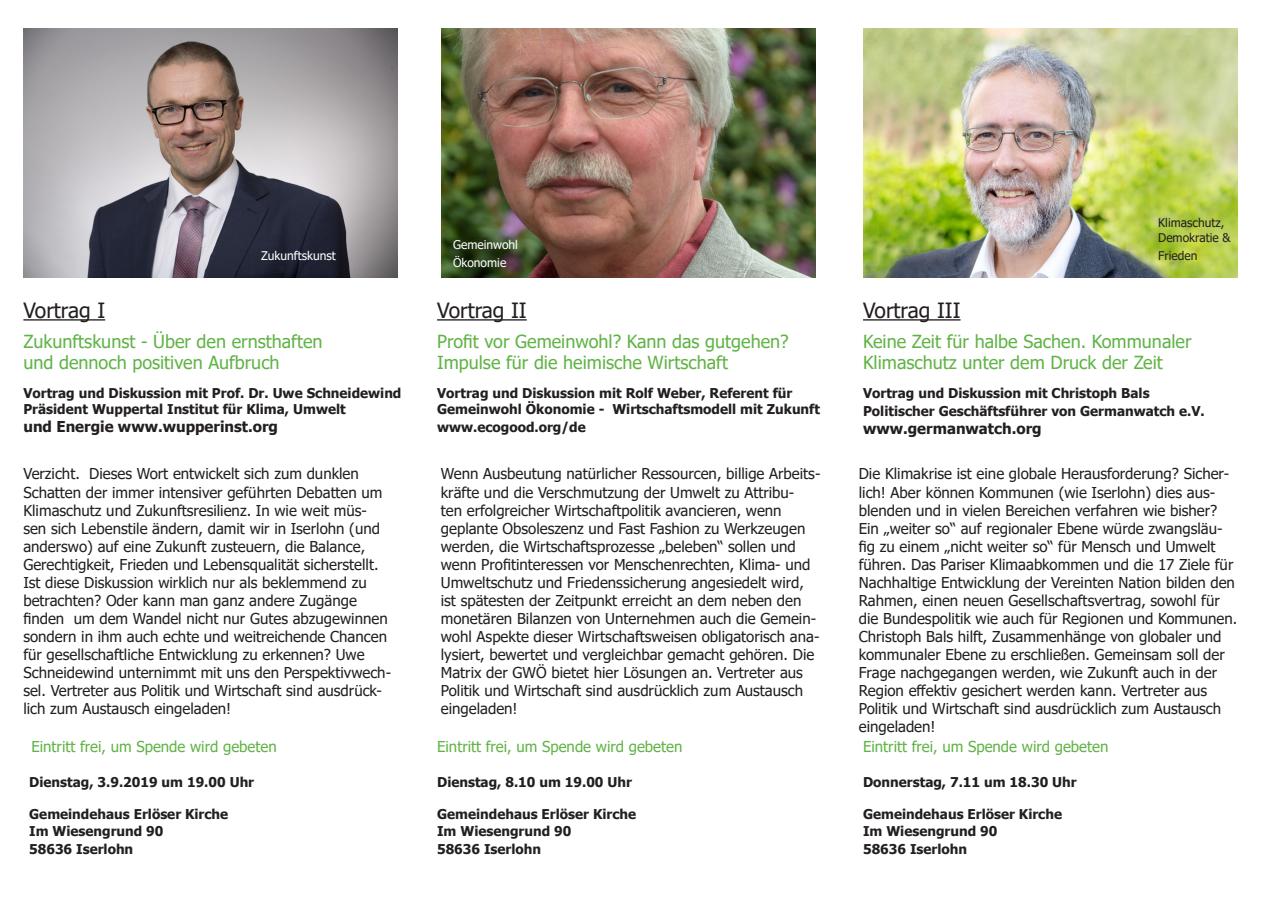
<style>
.page{position:relative;width:1272px;height:902px;background:#fff}
.page>*{position:absolute;margin:0;border:0;box-sizing:border-box;transform-origin:0 0}
.t1{font:21px "Tahoma";color:#231f20}
.t2{font:18px/21.6px "Tahoma";color:#60b346}
.t3{font:15px/18px "Tahoma";color:#231f20}
.t4{font:15px "Tahoma";color:#60b346}
.t5{font:700 15px "Tahoma";color:#231f20}
.t6{font:700 13.5px/16.2px "Tahoma";color:#231f20}
.t7{font:12px/18px "Tahoma";color:#fff}
.t8{font:12px/14.4px "Tahoma";color:#231f20}
</style>
<div class="page">
<img style="left:23px;top:28px;width:375px;height:250px">
<img style="left:441px;top:28px;width:374px;height:250px">
<img style="left:863px;top:28px;width:374px;height:250px">
<hr style="left:23px;top:319px;width:82px;height:1px;background:#231f20">
<hr style="left:437px;top:319px;width:90px;height:1px;background:#231f20">
<hr style="left:863px;top:319px;width:97px;height:1px;background:#231f20">
<p class="t7" style="left:261px;top:248px;width:76px">Zukunftskunst</p>
<p class="t7" style="left:453px;top:236px;width:66px">Gemeinwohl<br>Ökonomie</p>
<p class="t8" style="left:1158px;top:216px;width:74px">Klimaschutz,<br>Demokratie &amp;</p>
<p class="t8" style="left:1158px;top:249px;width:41px">Frieden</p>
<h1 class="t1" style="left:23px;top:296px;width:83px">Vortrag I</h1>
<h1 class="t1" style="left:437px;top:296px;width:91px">Vortrag II</h1>
<h1 class="t1" style="left:863px;top:296px;width:99px">Vortrag III</h1>
<p class="t2" style="left:23px;top:331px;width:301px">Zukunftskunst - Über den ernsthaften und dennoch positiven Aufbruch</p>
<p class="t2" style="left:437px;top:331px;width:353px">Profit vor Gemeinwohl? Kann das gutgehen?<br>Impulse für die heimische Wirtschaft</p>
<p class="t2" style="left:863px;top:331px;width:330px">Keine Zeit für halbe Sachen. Kommunaler<br>Klimaschutz unter dem Druck der Zeit</p>
<p class="t6" style="left:23px;top:385px;width:379px">Vortrag und Diskussion mit Prof. Dr. Uwe Schneidewind<br>Präsident Wuppertal Institut für Klima, Umwelt</p>
<p class="t5" style="left:23px;top:415px;width:256px">und Energie www.wupperinst.org</p>
<p class="t6" style="left:437px;top:385px;width:384px">Vortrag und Diskussion mit Rolf Weber, Referent für<br>Gemeinwohl Ökonomie - Wirtschaftsmodell mit Zukunft</p>
<p class="t6" style="left:437px;top:419px;width:150px">www.ecogood.org/de</p>
<p class="t6" style="left:863px;top:384px;width:343px;line-height:18px">Vortrag und Diskussion mit Christoph Bals<br>Politischer Geschäftsführer von Germanwatch e.V.</p>
<p class="t5" style="left:863px;top:417px;width:180px">www.germanwatch.org</p>
<p class="t3" style="left:23px;top:466px;width:369px">Verzicht. Dieses Wort entwickelt sich zum dunklen Schatten der immer intensiver geführten Debatten um Klimaschutz und Zukunftsresilienz. In wie weit müs&shy;sen sich Lebenstile ändern, damit wir in Iserlohn (und anderswo) auf eine Zukunft zusteuern, die Balance, Gerechtigkeit, Frieden und Lebensqualität sicherstellt.<br>Ist diese Diskussion wirklich nur als beklemmend zu betrachten? Oder kann man ganz andere Zugänge finden um dem Wandel nicht nur Gutes abzugewinnen sondern in ihm auch echte und weitreichende Chancen für gesellschaftliche Entwicklung zu erkennen? Uwe Schneidewind unternimmt mit uns den Perspektivwech&shy;sel. Vertreter aus Politik und Wirtschaft sind ausdrück&shy;lich zum Austausch eingeladen!</p>
<p class="t3" style="left:441px;top:466px;width:381px">Wenn Ausbeutung natürlicher Ressourcen, billige Arbeits&shy;kräfte und die Verschmutzung der Umwelt zu Attribu-<br>ten erfolgreicher Wirtschaftpolitik avancieren, wenn geplante Obsoleszenz und Fast Fashion zu Werkzeugen werden, die Wirtschaftsprozesse „beleben“ sollen und wenn Profitinteressen vor Menschenrechten, Klima- und Umweltschutz und Friedenssicherung angesiedelt wird, ist spätesten der Zeitpunkt erreicht an dem neben den monetären Bilanzen von Unternehmen auch die Gemein&shy;wohl Aspekte dieser Wirtschaftsweisen obligatorisch ana&shy;lysiert, bewertet und vergleichbar gemacht gehören. Die Matrix der GWÖ bietet hier Lösungen an. Vertreter aus Politik und Wirtschaft sind ausdrücklich zum Austausch eingeladen!</p>
<p class="t3" style="left:858px;top:466px;width:380px">Die Klimakrise ist eine globale Herausforderung? Sicher&shy;lich! Aber können Kommunen (wie Iserlohn) dies aus&shy;blenden und in vielen Bereichen verfahren wie bisher?<br>Ein „weiter so“ auf regionaler Ebene würde zwangsläu&shy;fig zu einem „nicht weiter so“ für Mensch und Umwelt führen. Das Pariser Klimaabkommen und die 17 Ziele für Nachhaltige Entwicklung der Vereinten Nation bilden den Rahmen, einen neuen Gesellschaftsvertrag, sowohl für die Bundespolitik wie auch für Regionen und Kommunen.<br>Christoph Bals hilft, Zusammenhänge von globaler und kommunaler Ebene zu erschließen. Gemeinsam soll der Frage nachgegangen werden, wie Zukunft auch in der Region effektiv gesichert werden kann. Vertreter aus Politik und Wirtschaft sind ausdrücklich zum Austausch eingeladen!</p>
<p class="t4" style="left:31px;top:736px;width:247px">Eintritt frei, um Spende wird gebeten</p>
<p class="t4" style="left:437px;top:736px;width:247px">Eintritt frei, um Spende wird gebeten</p>
<p class="t4" style="left:863px;top:736px;width:247px">Eintritt frei, um Spende wird gebeten</p>
<p class="t6" style="left:29px;top:774px;width:226px">Dienstag, 3.9.2019 um 19.00 Uhr</p>
<p class="t6" style="left:29px;top:806px;width:200px">Gemeindehaus Erlöser Kirche<br>Im Wiesengrund 90</p>
<p class="t6" style="left:29px;top:841px;width:105px">58636 Iserlohn</p>
<p class="t6" style="left:437px;top:774px;width:196px">Dienstag, 8.10 um 19.00 Uhr</p>
<p class="t6" style="left:437px;top:806px;width:200px">Gemeindehaus Erlöser Kirche<br>Im Wiesengrund 90</p>
<p class="t6" style="left:437px;top:841px;width:105px">58636 Iserlohn</p>
<p class="t6" style="left:863px;top:774px;width:215px">Donnerstag, 7.11 um 18.30 Uhr</p>
<p class="t6" style="left:863px;top:806px;width:200px">Gemeindehaus Erlöser Kirche<br>Im Wiesengrund 90</p>
<p class="t6" style="left:863px;top:841px;width:105px">58636 Iserlohn</p>
</div>
